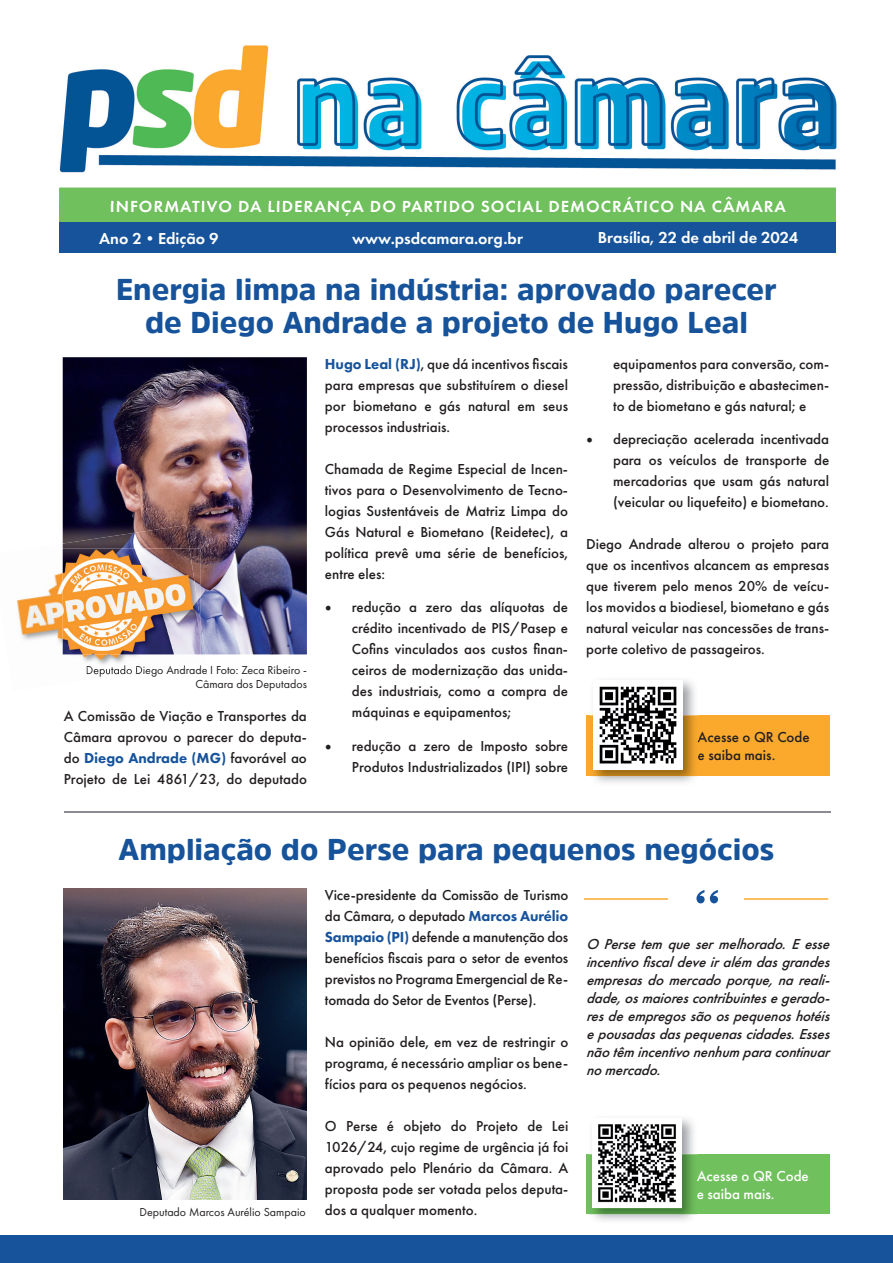
<style>
.page{position:relative;width:893px;height:1263px;background:#fff}
.page>*{position:absolute;margin:0;border:0;box-sizing:border-box;transform-origin:0 0}
.t1{font:60px "Letter Gothic Std";color:#16539a}
.t2{font:900 30px/33px "Amsi Pro";color:#16539a;text-align:center}
.t3{font:600 16.95px "Futura PT";letter-spacing:.06em;color:#fff}
.t4{font:600 16.5px "Futura PT";color:#fff}
.t5{font:500 15px/21px "Futura PT";color:#231f20;text-align:justify}
.t6{font:italic 500 15px/18px "Futura PT";color:#231f20;text-align:justify}
.t7{font:500 15px/18px "Futura PT";color:#fff}
.t8{font:12px/13.5px "Futura PT";color:#231f20;text-align:right}
.s1{font-weight:800;color:#16539c}
.s2{font-family:"Minion Pro";font-weight:400;font-size:18px}
</style>
<div class="page">
<div style="left:0;top:1235px;width:893px;height:28px;background:#16539a"></div>
<div style="left:59px;top:188px;width:777px;height:60px;background:#70c05d"></div>
<div style="left:59px;top:222px;width:777px;height:31px;background:#16539a"></div>
<img style="left:59px;top:45px;width:778px;height:143px">
<img style="left:111px;top:196px;width:672px;height:8px">
<img style="left:64px;top:889px;width:243px;height:310px">
<div style="left:586px;top:716px;width:243px;height:60px;background:#faa92d"></div>
<div style="left:586px;top:1154px;width:243px;height:60px;background:#70c05d"></div>
<img style="left:590px;top:680px;width:108px;height:103px">
<img style="left:590px;top:716px;width:108px;height:60px">
<div style="left:593px;top:680px;width:90px;height:90px;background:#fff"></div>
<img style="left:599px;top:686px;width:78px;height:78px">
<img style="left:589px;top:1118px;width:108px;height:103px">
<img style="left:589px;top:1154px;width:108px;height:60px">
<div style="left:592px;top:1118px;width:90px;height:90px;background:#fff"></div>
<img style="left:598px;top:1124px;width:78px;height:79px">
<hr style="left:64px;top:811px;width:767px;height:2px;background:#8d8b92">
<img style="left:63px;top:357px;width:244px;height:297px">
<hr style="left:584px;top:898px;width:244px;height:2px;background:#faa92d">
<div style="left:668px;top:889px;width:76px;height:22px;background:#fff"></div>
<img style="left:63px;top:525px;width:127px;height:24px">
<img style="left:16px;top:550px;width:191px;height:124px">
<img style="left:200px;top:620px;width:5px;height:34px">
<img style="left:87px;top:667px;width:84px;height:10px">
<img style="left:17px;top:549px;width:183px;height:118px">
<img style="left:63px;top:549px;width:137px;height:105px">
<img style="left:87px;top:665px;width:98px;height:2px">
<p class="t3" style="left:110px;top:196px;width:678px">INFORMATIVO DA LIDERANÇA DO PARTIDO SOCIAL DEMOCRÁTICO NA CÂMARA</p>
<p class="t4" style="left:99px;top:228px;width:121px">Ano 2•Edição 9</p>
<p class="t4" style="left:352px;top:229px;width:172px">www.psdcamara.org.br</p>
<p class="t4" style="left:598px;top:227px;width:202px">Brasília, 22 de abril de 2024</p>
<h2 class="t2" style="left:116px;top:272px;width:662px">Energia limpa na indústria: aprovado parecer de Diego Andrade a projeto de Hugo Leal</h2>
<p class="t8" style="left:86px;top:663px;width:223px">Deputado Diego Andrade I Foto: Zeca Ribeiro -<br>Câmara dos Deputados</p>
<p class="t5" style="left:64px;top:706px;width:245px">A Comissão de Viação e Transportes da Câmara aprovou o parecer do deputa&shy;do <span class="s1">Diego Andrade (MG)</span> favorável ao Projeto de Lei 4861/23, do deputado</p>
<p class="t5" style="left:325px;top:353px;width:245px"><span class="s1">Hugo Leal (RJ)</span>, que dá incentivos fiscais para empresas que substituírem o diesel por biometano e gás natural em seus processos industriais.</p>
<p class="t5" style="left:325px;top:458px;width:245px">Chamada de Regime Especial de Incen&shy;tivos para o Desenvolvimento de Tecno&shy;logias Sustentáveis de Matriz Limpa do Gás Natural e Biometano (Reidetec), a política prevê uma série de benefícios, entre eles:</p>
<p class="t5" style="left:352px;top:597px;width:218px;text-indent:-27px"><span class="s2">•</span> redução a zero das alíquotas de crédito incentivado de PIS/Pasep e Cofins vinculados aos custos finan&shy;ceiros de modernização das unida&shy;des industriais, como a compra de máquinas e equipamentos;</p>
<p class="t5" style="left:325px;top:736px;width:245px;text-align:right"><span class="s2">•</span> redução a zero de Imposto sobre<br>Produtos Industrializados (IPI) sobre</p>
<p class="t5" style="left:613px;top:353px;width:218px">equipamentos para conversão, com&shy;pressão, distribuição e abastecimen&shy;to de biometano e gás natural; e</p>
<p class="t5" style="left:613px;top:429px;width:218px;text-indent:-27px"><span class="s2">•</span> depreciação acelerada incentivada para os veículos de transporte de mercadorias que usam gás natural (veicular ou liquefeito) e biometano.</p>
<p class="t5" style="left:586px;top:534px;width:245px">Diego Andrade alterou o projeto para que os incentivos alcancem as empresas que tiverem pelo menos 20% de veícu&shy;los movidos a biodiesel, biometano e gás natural veicular nas concessões de trans&shy;porte coletivo de passageiros.</p>
<p class="t5" style="left:698px;top:728px;width:114px;line-height:18px">Acesse o QR Code e saiba mais.</p>
<h2 class="t2" style="left:119px;top:833px;width:657px">Ampliação do Perse para pequenos negócios</h2>
<p class="t8" style="left:139px;top:1205px;width:168px">Deputado Marcos Aurélio Sampaio</p>
<p class="t5" style="left:325px;top:885px;width:245px">Vice-presidente da Comissão de Turismo da Câmara, o deputado <span class="s1">Marcos Aurélio Sampaio (PI)</span> defende a manutenção dos benefícios fiscais para o setor de eventos previstos no Programa Emergencial de Re&shy;tomada do Setor de Eventos (Perse).</p>
<p class="t5" style="left:325px;top:1032px;width:245px">Na opinião dele, em vez de restringir o programa, é necessário ampliar os bene&shy;fícios para os pequenos negócios.</p>
<p class="t5" style="left:325px;top:1116px;width:245px">O Perse é objeto do Projeto de Lei 1026/24, cujo regime de urgência já foi aprovado pelo Plenário da Câmara. A proposta pode ser votada pelos deputa&shy;dos a qualquer momento.</p>
<h1 class="t1" style="left:689px;top:878px;width:37px">“</h1>
<p class="t6" style="left:586px;top:935px;width:248px">O Perse tem que ser melhorado. E esse incentivo fiscal deve ir além das grandes empresas do mercado porque, na reali&shy;dade, osmaiorescontribuintese gerado&shy;res de empregos são os pequenos hotéis e pousadasdaspequenascidades.Esses não têm incentivo nenhum para continuar no mercado.</p>
<p class="t7" style="left:697px;top:1167px;width:114px">Acesse o QR Code e saiba mais.</p>
</div>
